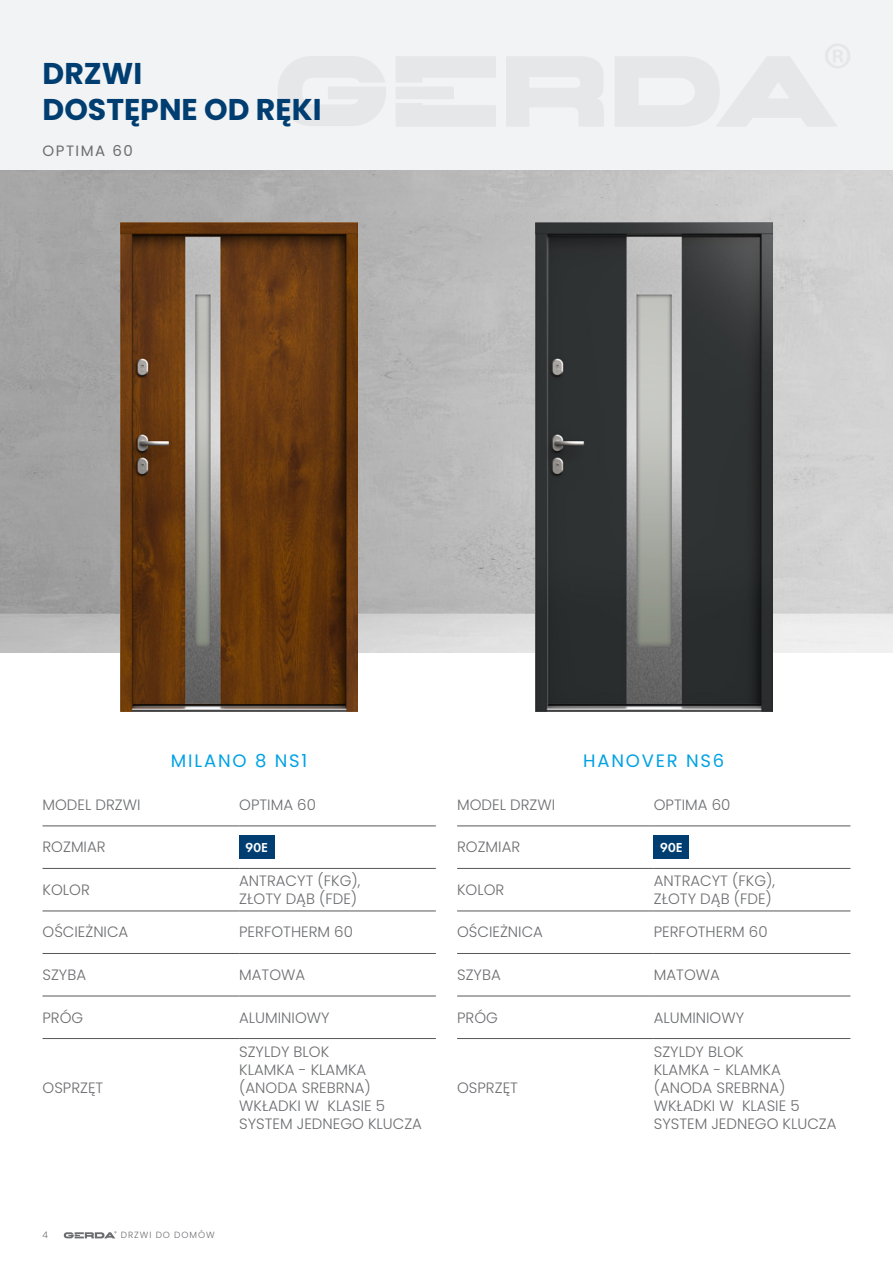
<style>
.page{position:relative;width:893px;height:1263px;background:#fff}
.page>*{position:absolute;margin:0;border:0;box-sizing:border-box;transform-origin:0 0}
.t1{font:700 30px "Poppins";color:#003e72}
.t2{font:18px "Poppins";letter-spacing:.1em;color:#00a2e4}
.t3{font:300 15px/18px "Poppins";color:#6c6d70}
.t4{font:15px "Poppins";letter-spacing:.1em;color:#6c6d70}
.t5{font:600 13.5px "Futura PT";letter-spacing:.01em;color:#fff}
.t6{font:300 9px "Poppins";letter-spacing:.1em;color:#6c6d70}
</style>
<div class="page">
<div style="left:0;top:0;width:893px;height:170px;background:#f2f3f4"></div>
<svg style="left:506px;top:57px;width:98px;height:69px"></svg>
<svg style="left:615px;top:44px;width:235px;height:82px"></svg>
<svg style="left:278px;top:56px;width:108px;height:70px"></svg>
<svg style="left:396px;top:57px;width:100px;height:69px"></svg>
<img style="left:0;top:170px;width:893px;height:483px">
<hr style="left:43px;top:826px;width:196px;height:1px;background:#57585a">
<hr style="left:239px;top:826px;width:197px;height:1px;background:#57585a">
<hr style="left:43px;top:868px;width:196px;height:1px;background:#57585a">
<hr style="left:239px;top:868px;width:197px;height:1px;background:#57585a">
<hr style="left:43px;top:911px;width:196px;height:1px;background:#57585a">
<hr style="left:239px;top:911px;width:197px;height:1px;background:#57585a">
<hr style="left:43px;top:953px;width:196px;height:1px;background:#57585a">
<hr style="left:239px;top:953px;width:197px;height:1px;background:#57585a">
<hr style="left:43px;top:996px;width:196px;height:1px;background:#57585a">
<hr style="left:239px;top:996px;width:197px;height:1px;background:#57585a">
<hr style="left:43px;top:1038px;width:196px;height:1px;background:#57585a">
<hr style="left:239px;top:1038px;width:197px;height:1px;background:#57585a">
<div style="left:239px;top:836px;width:35px;height:23px;background:#003e72"></div>
<hr style="left:457px;top:826px;width:197px;height:1px;background:#57585a">
<hr style="left:654px;top:826px;width:196px;height:1px;background:#57585a">
<hr style="left:457px;top:868px;width:197px;height:1px;background:#57585a">
<hr style="left:654px;top:868px;width:196px;height:1px;background:#57585a">
<hr style="left:457px;top:911px;width:197px;height:1px;background:#57585a">
<hr style="left:654px;top:911px;width:196px;height:1px;background:#57585a">
<hr style="left:457px;top:953px;width:197px;height:1px;background:#57585a">
<hr style="left:654px;top:953px;width:196px;height:1px;background:#57585a">
<hr style="left:457px;top:996px;width:197px;height:1px;background:#57585a">
<hr style="left:654px;top:996px;width:196px;height:1px;background:#57585a">
<hr style="left:457px;top:1038px;width:197px;height:1px;background:#57585a">
<hr style="left:654px;top:1038px;width:196px;height:1px;background:#57585a">
<div style="left:654px;top:836px;width:35px;height:23px;background:#003e72"></div>
<img style="left:535px;top:222px;width:237px;height:489px">
<img style="left:120px;top:222px;width:238px;height:489px">
<svg style="left:64px;top:1231px;width:53px;height:7px"></svg>
<p class="t1" style="left:43px;top:56px;width:101px">DRZWI</p>
<p class="t1" style="left:43px;top:92px;width:280px">DOSTĘPNE OD RĘKI</p>
<p class="t4" style="left:43px;top:142px;width:92px">OPTIMA 60</p>
<p class="t2" style="left:171px;top:750px;width:138px">MILANO 8 NS1</p>
<p class="t3" style="left:43px;top:796px;width:100px">MODEL DRZWI</p>
<p class="t3" style="left:239px;top:796px;width:78px">OPTIMA 60</p>
<p class="t3" style="left:43px;top:838px;width:65px">ROZMIAR</p>
<p class="t5" style="left:246px;top:839px;width:24px">90E</p>
<p class="t3" style="left:43px;top:881px;width:49px">KOLOR</p>
<p class="t3" style="left:239px;top:872px;width:123px">ANTRACYT (FKG),<br>ZŁOTY DĄB (FDE)</p>
<p class="t3" style="left:43px;top:923px;width:87px">OŚCIEŻNICA</p>
<p class="t3" style="left:239px;top:923px;width:115px">PERFOTHERM 60</p>
<p class="t3" style="left:43px;top:966px;width:45px">SZYBA</p>
<p class="t3" style="left:239px;top:966px;width:68px">MATOWA</p>
<p class="t3" style="left:43px;top:1008px;width:42px">PRÓG</p>
<p class="t3" style="left:239px;top:1008px;width:92px">ALUMINIOWY</p>
<p class="t3" style="left:43px;top:1078px;width:62px">OSPRZĘT</p>
<p class="t3" style="left:239px;top:1042px;width:91px">SZYLDY BLOK</p>
<p class="t3" style="left:239px;top:1060px;width:129px">KLAMKA - KLAMKA</p>
<p class="t3" style="left:239px;top:1078px;width:133px">(ANODA SREBRNA)</p>
<p class="t3" style="left:239px;top:1096px;width:184px">WKŁADKI W KLASIE 5<br>SYSTEM JEDNEGO KLUCZA</p>
<p class="t2" style="left:583px;top:750px;width:143px">HANOVER NS6</p>
<p class="t3" style="left:457px;top:796px;width:100px">MODEL DRZWI</p>
<p class="t3" style="left:654px;top:796px;width:78px">OPTIMA 60</p>
<p class="t3" style="left:457px;top:838px;width:65px">ROZMIAR</p>
<p class="t5" style="left:660px;top:839px;width:24px">90E</p>
<p class="t3" style="left:457px;top:881px;width:49px">KOLOR</p>
<p class="t3" style="left:654px;top:872px;width:123px">ANTRACYT (FKG),<br>ZŁOTY DĄB (FDE)</p>
<p class="t3" style="left:457px;top:923px;width:87px">OŚCIEŻNICA</p>
<p class="t3" style="left:654px;top:923px;width:115px">PERFOTHERM 60</p>
<p class="t3" style="left:457px;top:966px;width:45px">SZYBA</p>
<p class="t3" style="left:654px;top:966px;width:68px">MATOWA</p>
<p class="t3" style="left:457px;top:1008px;width:42px">PRÓG</p>
<p class="t3" style="left:654px;top:1008px;width:92px">ALUMINIOWY</p>
<p class="t3" style="left:457px;top:1078px;width:62px">OSPRZĘT</p>
<p class="t3" style="left:654px;top:1042px;width:91px">SZYLDY BLOK</p>
<p class="t3" style="left:654px;top:1060px;width:129px">KLAMKA - KLAMKA</p>
<p class="t3" style="left:654px;top:1078px;width:133px">(ANODA SREBRNA)</p>
<p class="t3" style="left:654px;top:1096px;width:184px">WKŁADKI W KLASIE 5<br>SYSTEM JEDNEGO KLUCZA</p>
<p class="t6" style="left:43px;top:1230px;width:7px">4</p>
<p class="t6" style="left:121px;top:1230px;width:95px">DRZWI DO DOMÓW</p>
</div>
